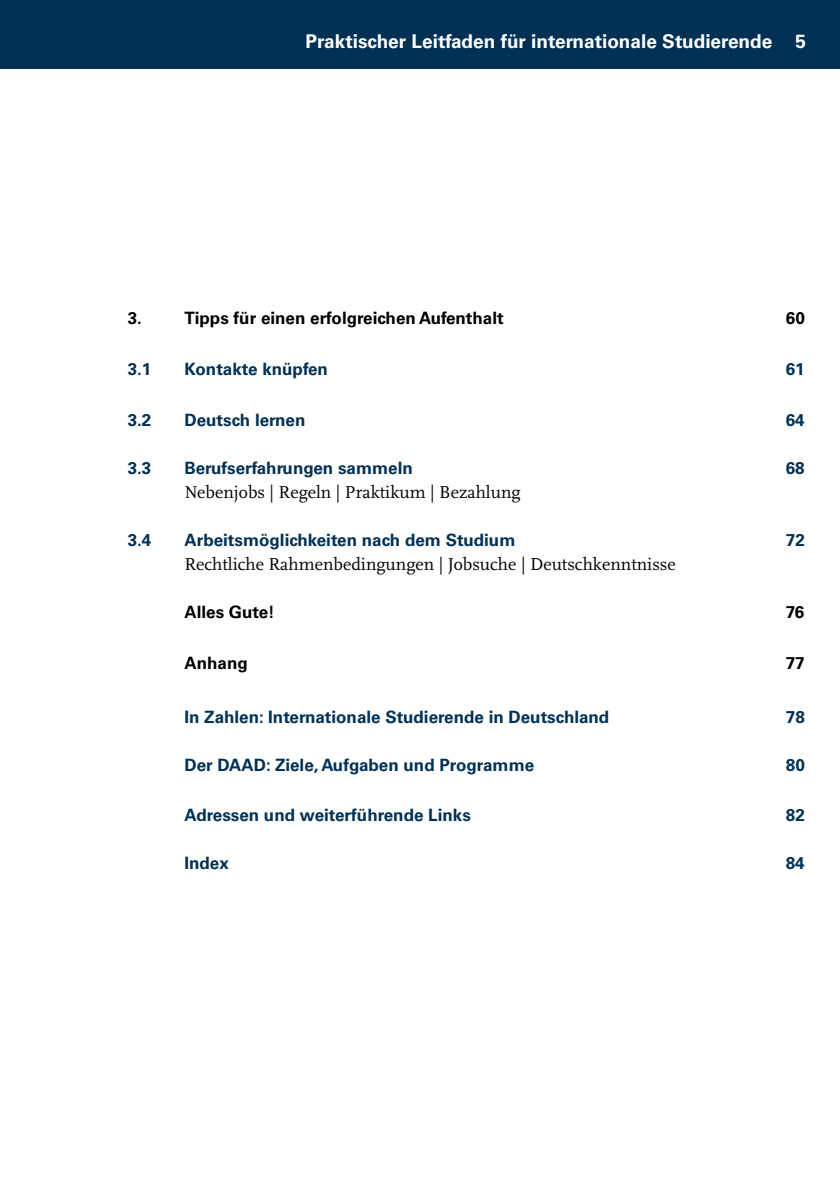
<style>
.page{position:relative;width:840px;height:1191px;background:#fff}
.page>*{position:absolute;margin:0;border:0;box-sizing:border-box;transform-origin:0 0}
.t1{font:700 19px "Univers LT Std";color:#fff}
.t2{font:18px "Scala Pro";color:#000}
.t3{font:700 17px "Univers LT Std";color:#003155}
.t4{font:700 17px "Univers LT Std";color:#000}
</style>
<div class="page">
<div style="left:0;top:0;width:839px;height:68px;background:#003155"></div>
<p class="t1" style="left:305px;top:30px;width:468px">Praktischer Leitfaden für internationale Studierende</p>
<p class="t1" style="left:794px;top:30px;width:12px">5</p>
<p class="t4" style="left:128px;top:308px;width:16px">3.</p>
<p class="t4" style="left:184px;top:308px;width:320px">Tipps für einen erfolgreichen Aufenthalt</p>
<p class="t4" style="left:785px;top:308px;width:20px">60</p>
<p class="t3" style="left:128px;top:359px;width:25px">3.1</p>
<p class="t3" style="left:184px;top:359px;width:145px">Kontakte knüpfen</p>
<p class="t3" style="left:785px;top:359px;width:20px">61</p>
<p class="t3" style="left:128px;top:410px;width:25px">3.2</p>
<p class="t3" style="left:184px;top:410px;width:122px">Deutsch lernen</p>
<p class="t3" style="left:785px;top:410px;width:20px">64</p>
<p class="t3" style="left:128px;top:458px;width:25px">3.3</p>
<p class="t3" style="left:184px;top:458px;width:230px">Berufserfahrungen sammeln</p>
<p class="t3" style="left:785px;top:458px;width:20px">68</p>
<p class="t2" style="left:184px;top:482px;width:337px">Nebenjobs | Regeln | Praktikum | Bezahlung</p>
<p class="t3" style="left:128px;top:530px;width:25px">3.4</p>
<p class="t3" style="left:184px;top:530px;width:332px">Arbeitsmöglichkeiten nach dem Studium</p>
<p class="t3" style="left:785px;top:530px;width:20px">72</p>
<p class="t2" style="left:184px;top:554px;width:492px">Rechtliche Rahmenbedingungen | Jobsuche | Deutschkenntnisse</p>
<p class="t4" style="left:184px;top:602px;width:92px">Alles Gute!</p>
<p class="t4" style="left:785px;top:602px;width:20px">76</p>
<p class="t4" style="left:184px;top:653px;width:65px">Anhang</p>
<p class="t4" style="left:785px;top:653px;width:20px">77</p>
<p class="t3" style="left:184px;top:706px;width:426px">In Zahlen: Internationale Studierende in Deutschland</p>
<p class="t3" style="left:785px;top:706px;width:20px">78</p>
<p class="t3" style="left:184px;top:754px;width:351px">Der DAAD: Ziele, Aufgaben und Programme</p>
<p class="t3" style="left:785px;top:754px;width:20px">80</p>
<p class="t3" style="left:184px;top:805px;width:288px">Adressen und weiterführende Links</p>
<p class="t3" style="left:785px;top:805px;width:20px">82</p>
<p class="t3" style="left:184px;top:853px;width:46px">Index</p>
<p class="t3" style="left:785px;top:853px;width:20px">84</p>
</div>
